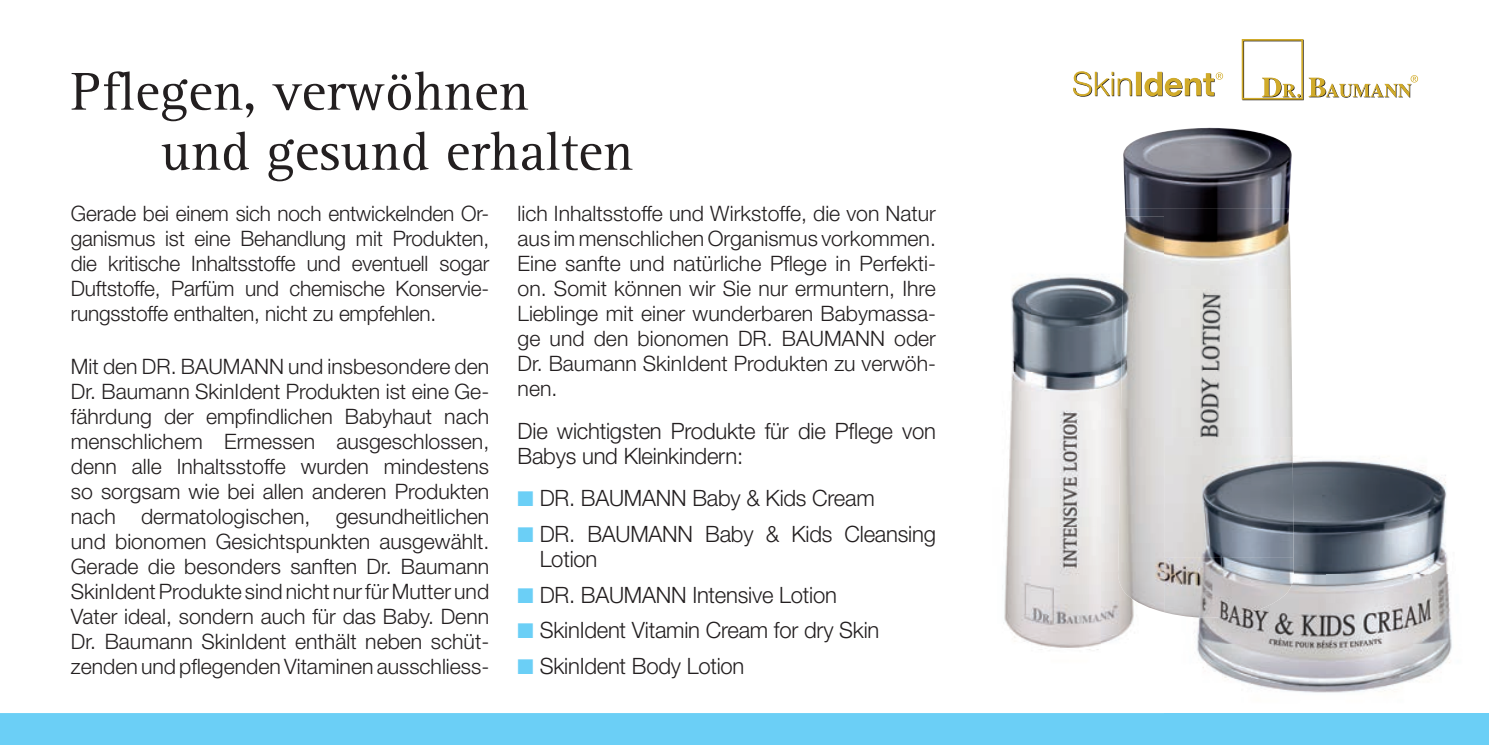
<style>
.page{position:relative;width:1489px;height:745px;background:#fff}
.page>*{position:absolute;margin:0;border:0;box-sizing:border-box;transform-origin:0 0}
.t1{font:55px/60px "Rotis Serif";color:#231f20}
.t2{font:300 22.5px/25px "Helvetica Neue LT Std";letter-spacing:-.01em;color:#231f20}
.t3{font:300 21.25px/25px "Helvetica Neue LT Std";color:#231f20;text-align:justify}
.s1{color:#6bcff6}
</style>
<div class="page">
<div style="left:0;top:713px;width:1488px;height:31px;background:#6bcff6"></div>
<svg style="left:1073px;top:71px;width:149px;height:26px"></svg>
<div style="left:1241px;top:39px;width:61px;height:60px;border:2px solid #d1ab2a"></div>
<svg style="left:1261px;top:78px;width:39px;height:20px"></svg>
<svg style="left:1308px;top:75px;width:109px;height:23px"></svg>
<img style="left:1123px;top:128px;width:168px;height:80px">
<img style="left:1125px;top:208px;width:165px;height:81px">
<img style="left:1163px;top:289px;width:129px;height:161px">
<img style="left:1163px;top:450px;width:1px;height:162px">
<img style="left:1004px;top:275px;width:96px;height:375px">
<img style="left:1100px;top:274px;width:16px;height:331px">
<img style="left:1100px;top:605px;width:34px;height:39px">
<img style="left:1116px;top:216px;width:47px;height:396px">
<img style="left:1293px;top:456px;width:155px;height:118px">
<img style="left:1164px;top:574px;width:324px;height:146px">
<img style="left:1164px;top:437px;width:129px;height:120px">
<img style="left:1164px;top:557px;width:132px;height:60px">
<h1 class="t1" style="left:161px;top:63px;width:474px;text-indent:-90px">Pflegen, verwöhnen<br>und gesund erhalten</h1>
<p class="t3" style="left:71px;top:200px;width:420px">Gerade bei einem sich noch entwickelnden Or&shy;ganismus ist eine Behandlung mit Produkten, die kritische Inhaltsstoffe und eventuell sogar Duftstoffe, Parfüm und chemische Konservie&shy;rungsstoffe enthalten, nicht zu empfehlen.</p>
<p class="t3" style="left:71px;top:353px;width:420px">Mit den DR. BAUMANN und insbesondere den Dr. Baumann SkinIdent Produkten ist eine Ge&shy;fährdung der empfindlichen Babyhaut nach menschlichem Ermessen ausgeschlossen, denn alle Inhaltsstoffe wurden mindestens so sorgsam wie bei allen anderen Produkten nach dermatologischen, gesundheitlichen und bionomen Gesichtspunkten ausgewählt.<br>Gerade die besonders sanften Dr. Baumann SkinIdent Produkte sind nicht nur für Mutter und Vater ideal, sondern auch für das Baby. Denn Dr. Baumann SkinIdent enthält neben schüt&shy;zenden und pflegenden Vitaminen ausschliess-</p>
<p class="t3" style="left:517px;top:200px;width:420px">lich Inhaltsstoffe und Wirkstoffe, die von Natur aus im menschlichen Organismus vorkommen.<br>Eine sanfte und natürliche Pflege in Perfekti&shy;on. Somit können wir Sie nur ermuntern, Ihre Lieblinge mit einer wunderbaren Babymassa&shy;ge und den bionomen DR. BAUMANN oder Dr. Baumann SkinIdent Produkten zu verwöh&shy;nen.</p>
<p class="t2" style="left:517px;top:417px;width:420px">Die wichtigsten Produkte für die Pflege von<br>Babys und Kleinkindern:</p>
<p class="t2" style="left:517px;top:485px;width:358px"><span class="s1">■</span> DR. BAUMANN Baby &amp; Kids Cream</p>
<p class="t2" style="left:539px;top:520px;width:398px;text-indent:-22px"><span class="s1">■</span> DR. BAUMANN Baby &amp; Kids Cleansing<br>Lotion</p>
<p class="t2" style="left:517px;top:581px;width:321px"><span class="s1">■</span> DR. BAUMANN Intensive Lotion</p>
<p class="t2" style="left:517px;top:617px;width:363px"><span class="s1">■</span> SkinIdent Vitamin Cream for dry Skin</p>
<p class="t2" style="left:517px;top:652px;width:228px"><span class="s1">■</span> SkinIdent Body Lotion</p>
</div>
